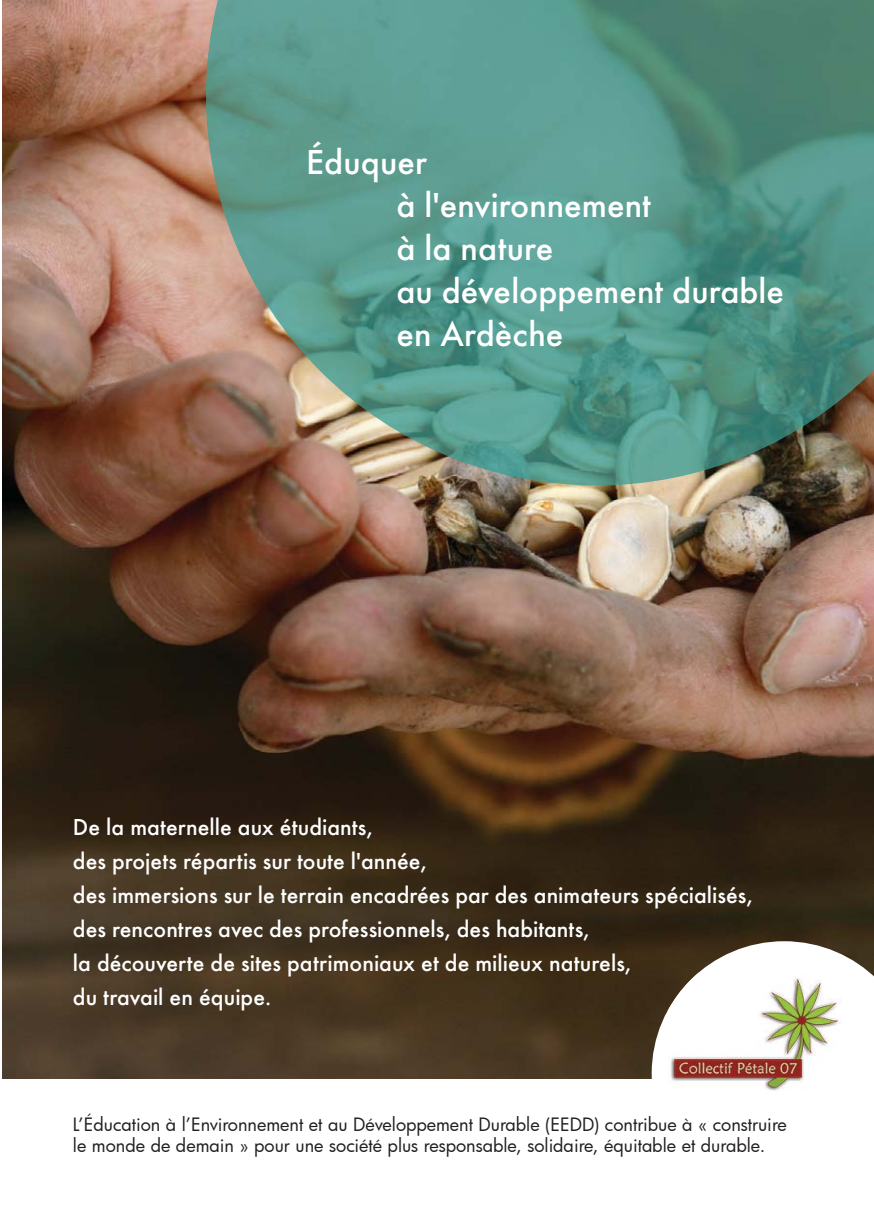
<style>
.page{position:relative;width:874px;height:1225px;background:#fff}
.page>*{position:absolute;margin:0;border:0;box-sizing:border-box;transform-origin:0 0}
.t1{font:500 36px/43.2px "Futura";color:#fff}
.t2{font:500 24px/34px "Futura";color:#fff}
.t3{font:18px/21.6px "Futura";color:#231f20}
</style>
<div class="page">
<img style="left:3px;top:0;width:870px;height:1078px">
<img style="left:206px;top:0;width:666px;height:485px">
<svg style="left:651px;top:941px;width:222px;height:138px"></svg>
<img style="left:667px;top:972px;width:178px;height:119px">
<h1 class="t1" style="left:396px;top:142px;width:389px;text-indent:-90px">Éduquer<br>à l'environnement<br>à la nature<br>au développement durable en Ardèche</h1>
<p class="t2" style="left:73px;top:811px;width:681px">De la maternelle aux étudiants,<br>des projets répartis sur toute l'année,<br>des immersions sur le terrain encadrées par des animateurs spécialisés, des rencontres avec des professionnels, des habitants,<br>la découverte de sites patrimoniaux et de milieux naturels,<br>du travail en équipe.</p>
<p class="t3" style="left:73px;top:1113px;width:715px">L’Éducation à l’Environnement et au Développement Durable (EEDD) contribue à « construire le monde de demain » pour une société plus responsable, solidaire, équitable et durable.</p>
</div>
